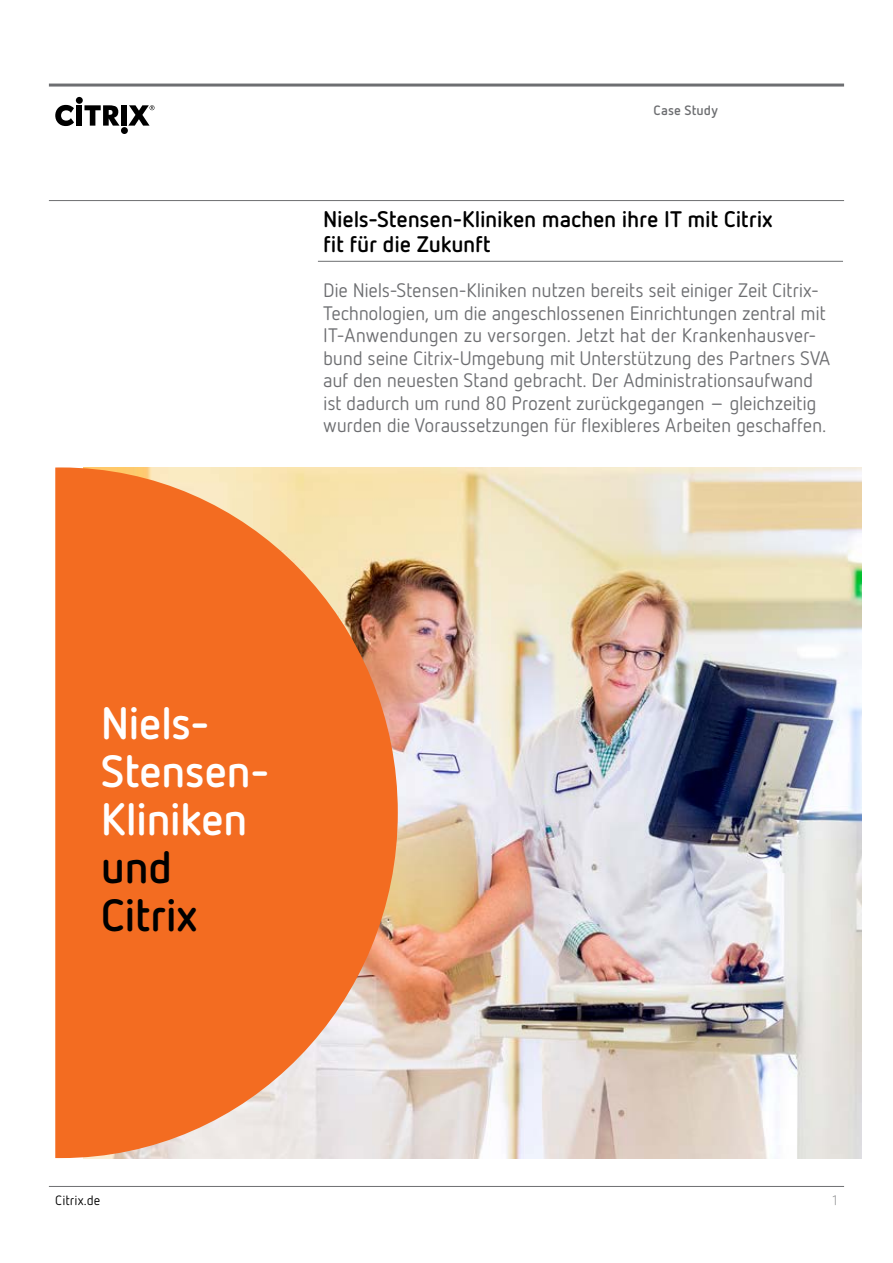
<style>
.page{position:relative;width:893px;height:1263px;background:#fff}
.page>*{position:absolute;margin:0;border:0;box-sizing:border-box;transform-origin:0 0}
.t1{font:700 45px/48px "Netto OT";letter-spacing:-.02em;color:#fff}
.t2{font:700 45px/48px "Netto OT";letter-spacing:-.01em;color:#000}
.t3{font:700 22.5px/25.5px "Netto OT";letter-spacing:-.01em;color:#000}
.t4{font:19.5px/22.5px "Netto OT";letter-spacing:-.015em;color:#6d6e71}
.t5{font:700 13.5px "Netto OT";letter-spacing:.01em;color:#6d6e71}
.t6{font:13.5px "Netto OT";letter-spacing:.01em;color:#000}
.t7{font:300 13.5px "Netto OT";color:#6d6e71}
</style>
<div class="page">
<hr style="left:49px;top:84px;width:795px;height:3px;background:#6d6e71">
<div style="left:76px;top:97px;width:7px;height:7px;background:#000;border-radius:50%"></div>
<div style="left:77px;top:105px;width:5px;height:21px;background:#000"></div>
<div style="left:121px;top:127px;width:7px;height:7px;background:#000;border-radius:50%"></div>
<div style="left:122px;top:105px;width:5px;height:21px;background:#000"></div>
<svg style="left:55px;top:105px;width:19px;height:21px"></svg>
<svg style="left:84px;top:105px;width:36px;height:21px"></svg>
<svg style="left:128px;top:105px;width:27px;height:21px"></svg>
<hr style="left:49px;top:1186px;width:795px;height:1px;background:#6d6e71">
<img style="left:398px;top:468px;width:464px;height:690px">
<hr style="left:49px;top:200px;width:795px;height:1px;background:#6d6e71">
<hr style="left:318px;top:261px;width:525px;height:1px;background:#6d6e71">
<svg style="left:55px;top:467px;width:343px;height:691px;background:#f08141"></svg>
<p class="t5" style="left:654px;top:102px;width:66px">Case Study</p>
<p class="t3" style="left:323px;top:206px;width:451px">Niels-Stensen-Kliniken machen ihre IT mit Citrix fit für die Zukunft</p>
<p class="t4" style="left:323px;top:279px;width:509px">Die Niels-Stensen-Kliniken nutzen bereits seit einiger Zeit Citrix-Technologien, um die angeschlossenen Einrichtungen zentral mit IT-Anwendungen zu versorgen. Jetzt hat der Krankenhausver&shy;bund seine Citrix-Umgebung mit Unterstützung des Partners SVA auf den neuesten Stand gebracht. Der Administrationsaufwand ist dadurch um rund 80 Prozent zurückgegangen – gleichzeitig wurden die Voraussetzungen für flexibleres Arbeiten geschaffen.</p>
<h1 class="t1" style="left:101px;top:698px;width:171px">Niels-<br>Stensen-<br>Kliniken</h1>
<h1 class="t2" style="left:101px;top:842px;width:98px">und<br>Citrix</h1>
<p class="t6" style="left:55px;top:1192px;width:47px">Citrix.de</p>
<p class="t7" style="left:832px;top:1192px;width:6px">1</p>
</div>
